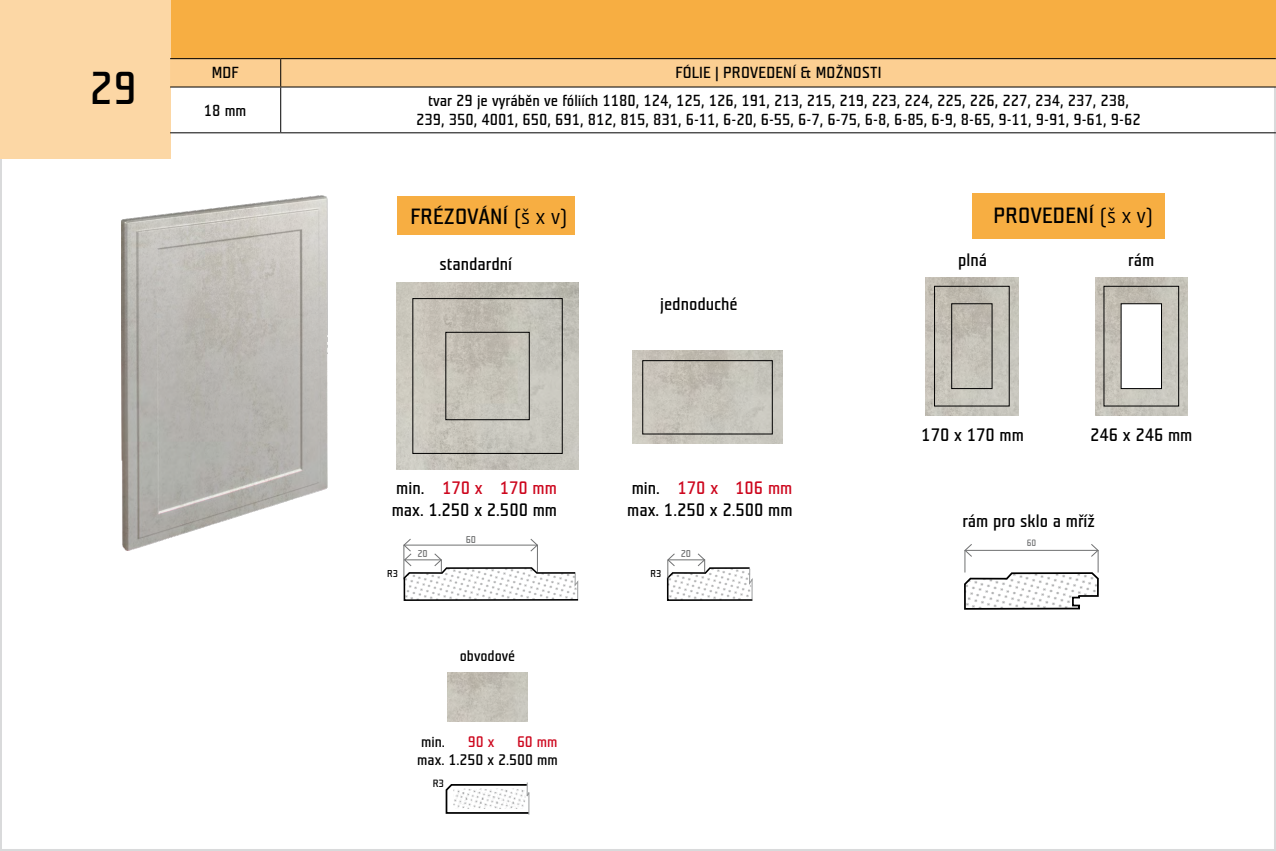
<style>
.page{position:relative;width:1276px;height:851px;background:#fff}
.page>*{position:absolute;margin:0;border:0;box-sizing:border-box;transform-origin:0 0}
.t1{font:46px "Teuton Normal";color:#000}
.t2{font:22px "Teuton Normal";letter-spacing:.015em;color:#000}
.t3{font:18px/21.6px "Teuton Normal";color:#000}
.t4{font:16px/19.2px "Teuton Normal";color:#000;text-align:center}
.t5{font:15.4px "Teuton Normal";color:#000}
.t6{font:15.4px "Teuton Normal";color:#cd071e}
.t7{font:10.6px "Teuton Normal";color:#000}
.t8{font:10px "Teuton Normal";color:#707172}
.t9{font:10px "Teuton Normal";color:#000}
.t10{font:9.2px "Teuton Normal";color:#707172}
.s1{font-family:"Teuton Weiss";font-weight:700}
.s2{color:#cd071e}
</style>
<div class="page">
<div style="left:142px;top:0;width:1134px;height:60px;background:#f7ae42"></div>
<div style="left:0;top:0;width:170px;height:159px;background:#fcd7a5"></div>
<div style="left:971px;top:193px;width:193px;height:45px;background:#f7ae42"></div>
<hr style="left:280px;top:87px;width:1px;height:45px;background:#000">
<hr style="left:170px;top:132px;width:111px;height:1px;background:#000">
<hr style="left:281px;top:132px;width:994px;height:1px;background:#000">
<svg style="left:170px;top:58px;width:1106px;height:29px;background:#eec389"></svg>
<div style="left:397px;top:196px;width:177px;height:39px;background:#f7ae42"></div>
<img style="left:121px;top:196px;width:207px;height:354px">
<img style="left:397px;top:282px;width:181px;height:187px">
<div style="left:445px;top:332px;width:84px;height:88px;border:1px solid #000"></div>
<img style="left:925px;top:277px;width:93px;height:138px">
<div style="left:934px;top:286px;width:75px;height:120px;border:1px solid #000"></div>
<div style="left:951px;top:303px;width:41px;height:85px;border:1px solid #000"></div>
<img style="left:1095px;top:277px;width:92px;height:138px">
<div style="left:1121px;top:304px;width:40px;height:84px;background:#fff"></div>
<svg style="left:964px;top:544px;width:135px;height:66px"></svg>
<img style="left:633px;top:350px;width:149px;height:94px">
<svg style="left:403px;top:538px;width:176px;height:63px"></svg>
<svg style="left:445px;top:782px;width:85px;height:33px"></svg>
<img style="left:453px;top:788px;width:72px;height:20px">
<div style="left:642px;top:360px;width:130px;height:74px;border:1px solid #000"></div>
<svg style="left:666px;top:553px;width:87px;height:48px"></svg>
<img style="left:447px;top:672px;width:81px;height:49px">
<h1 class="t1" style="left:89px;top:65px;width:49px">29</h1>
<p class="t4" style="left:212px;top:64px;width:28px">MDF</p>
<p class="t4" style="left:675px;top:64px;width:208px">FÓLIE | PROVEDENÍ &amp; MOŽNOSTI</p>
<p class="t4" style="left:204px;top:101px;width:44px">18 mm</p>
<p class="t4" style="left:416px;top:91px;width:726px">tvar 29 je vyráběn ve fóliích 1180, 124, 125, 126, 191, 213, 215, 219, 223, 224, 225, 226, 227, 234, 237, 238,<br>239, 350, 4001, 650, 691, 812, 815, 831, 6-11, 6-20, 6-55, 6-7, 6-75, 6-8, 6-85, 6-9, 8-65, 9-11, 9-91, 9-61, 9-62</p>
<h2 class="t2" style="left:410px;top:206px;width:158px">FRÉZOVÁNÍ <span class="s1">(š x v)</span></h2>
<p class="t3" style="left:439px;top:253px;width:74px">standardní</p>
<p class="t3" style="left:392px;top:478px;width:167px">min. <span class="s2">170 x 170 mm </span>max. 1.250 x 2.500 mm</p>
<p class="t8" style="left:466px;top:534px;width:12px">60</p>
<p class="t3" style="left:660px;top:294px;width:79px">jednoduché</p>
<p class="t3" style="left:627px;top:478px;width:167px">min. <span class="s2">170 x 106 mm </span>max. 1.250 x 2.500 mm</p>
<p class="t8" style="left:417px;top:549px;width:12px">20</p>
<p class="t8" style="left:681px;top:549px;width:12px">20</p>
<p class="t9" style="left:387px;top:568px;width:12px">R3</p>
<p class="t9" style="left:650px;top:568px;width:12px">R3</p>
<p class="t5" style="left:460px;top:648px;width:57px">obvodové</p>
<p class="t5" style="left:421px;top:733px;width:25px">min.</p>
<p class="t6" style="left:468px;top:733px;width:28px">90 x</p>
<p class="t6" style="left:517px;top:733px;width:42px">60 mm</p>
<p class="t5" style="left:417px;top:752px;width:142px">max. 1.250 x 2.500 mm</p>
<p class="t7" style="left:433px;top:777px;width:13px">R3</p>
<h2 class="t2" style="left:993px;top:205px;width:161px">PROVEDENÍ <span class="s1">(š x v)</span></h2>
<p class="t3" style="left:958px;top:249px;width:31px">plná</p>
<p class="t3" style="left:1128px;top:249px;width:28px">rám</p>
<p class="t3" style="left:921px;top:425px;width:104px">170 x 170 mm</p>
<p class="t3" style="left:1090px;top:425px;width:104px">246 x 246 mm</p>
<p class="t3" style="left:962px;top:510px;width:134px">rám pro sklo a mříž</p>
<p class="t10" style="left:1026px;top:538px;width:11px">60</p>
</div>
